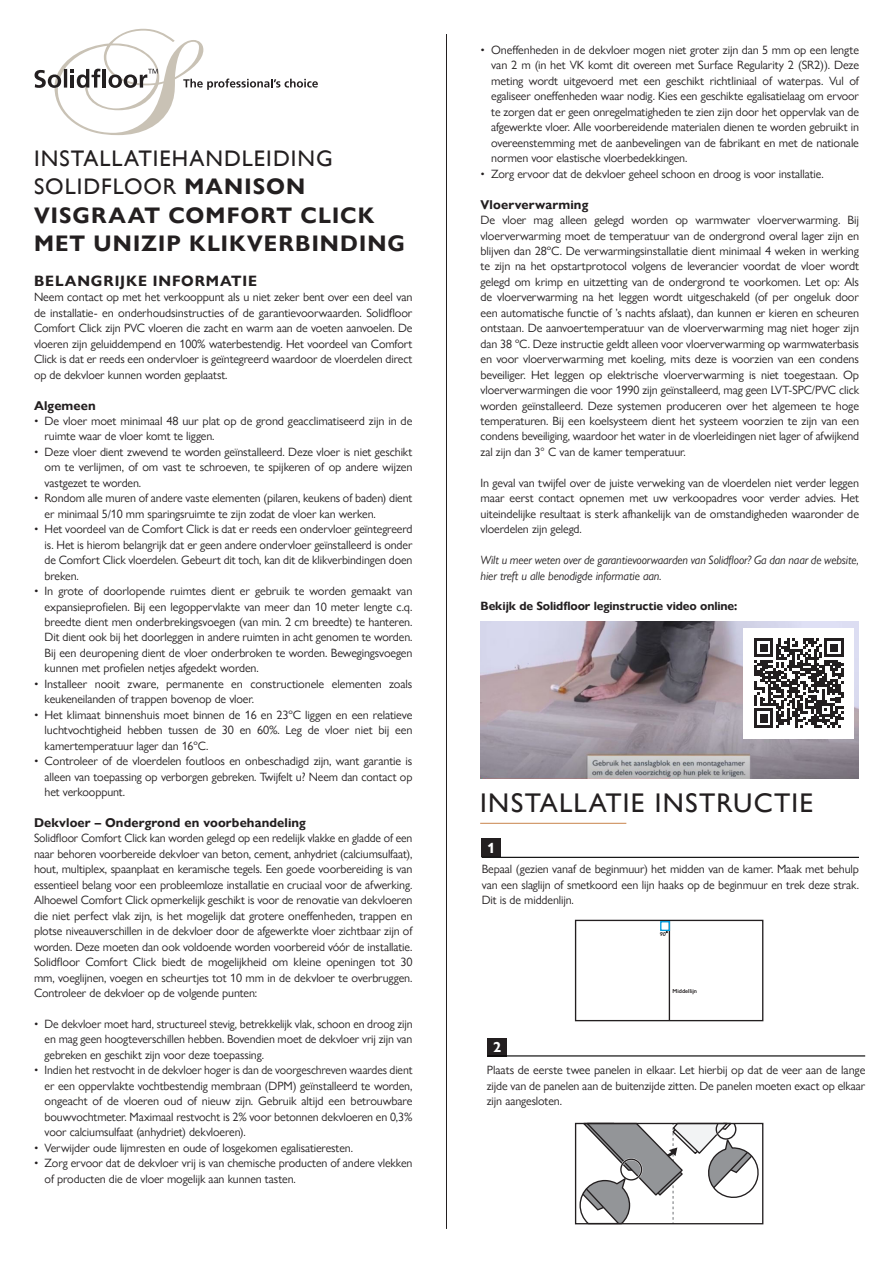
<style>
.page{position:relative;width:893px;height:1263px;background:#fff}
.page>*{position:absolute;margin:0;border:0;box-sizing:border-box;transform-origin:0 0}
.t1{font:500 27px "Gill Sans Nova";letter-spacing:.045em;color:#231f20}
.t2{font:700 22.5px "Gill Sans Nova";letter-spacing:.05em;color:#231f20}
.t3{font:22.5px "Gill Sans";letter-spacing:.045em;color:#231f20}
.t4{font:700 15px "Gill Sans Nova";letter-spacing:.055em;color:#231f20}
.Bold_in_frame{font:700 14.4px "Gill Sans Nova";color:#fff}
.Body_8_5_10_3_Bold{font:700 12.75px "Gill Sans Nova";letter-spacing:.01em;color:#231f20}
.Body_8_10_3{font:12px/15.5px "Gill Sans Nova";letter-spacing:-.01em;color:#231f20;text-align:justify}
.Body_8_10_3-2{font:italic 12px/15.5px "Gill Sans Nova";letter-spacing:-.01em;color:#231f20}
.Body_10_12_italic{font:700 12px "Gill Sans Nova";letter-spacing:-.01em;color:#231f20}
.t5{font:600 5.85px "Gill Sans Nova";color:#231f20}
.t6{font:italic 600 5.85px "Gill Sans Nova";color:#231f20}
.s1{font-family:"Gill Sans Nova";font-weight:700}
</style>
<div class="page">
<hr style="left:446px;top:34px;width:1px;height:1195px;background:#231f20">
<svg style="left:35px;top:29px;width:283px;height:106px"></svg>
<img style="left:481px;top:622px;width:378px;height:156px">
<div style="left:743px;top:628px;width:111px;height:110px;background:#fff"></div>
<svg style="left:754px;top:638px;width:89px;height:89px"></svg>
<hr style="left:480px;top:823px;width:146px;height:1px;background:#cf9260">
<div style="left:482px;top:839px;width:19px;height:18px;background:#231f20"></div>
<hr style="left:482px;top:857px;width:377px;height:1px;background:#000">
<div style="left:488px;top:1038px;width:19px;height:18px;background:#231f20"></div>
<hr style="left:487px;top:1055px;width:378px;height:1px;background:#000">
<div style="left:575px;top:920px;width:188px;height:101px;border:1px solid #231f20"></div>
<hr style="left:669px;top:920px;width:1px;height:101px;background:#231f20">
<div style="left:660px;top:921px;width:10px;height:10px;border:1px solid #009bde"></div>
<svg style="left:575px;top:1123px;width:188px;height:101px"></svg>
<h1 class="t3" style="left:34px;top:145px;width:300px">INSTALLATIEHANDLEIDING</h1>
<h1 class="t3" style="left:34px;top:174px;width:273px">SOLIDFLOOR <span class="s1">MANISON</span></h1>
<h1 class="t2" style="left:34px;top:201px;width:342px">VISGRAAT COMFORT CLICK</h1>
<h1 class="t2" style="left:34px;top:230px;width:373px">MET UNIZIP KLIKVERBINDING</h1>
<h2 class="t4" style="left:34px;top:271px;width:224px">BELANGRIJKE INFORMATIE</h2>
<p class="Body_8_10_3" style="left:34px;top:289px;width:380px">Neem contact op met het verkooppunt als u niet zeker bent over een deel van de installatie- en onderhoudsinstructies of de garantievoorwaarden. Solidfloor Comfort Click zijn PVC vloeren die zacht en warm aan de voeten aanvoelen. De vloeren zijn geluiddempend en 100% waterbestendig. Het voordeel van Comfort Click is dat er reeds een ondervloer is geïntegreerd waardoor de vloerdelen direct op de dekvloer kunnen worden geplaatst.</p>
<p class="Body_8_5_10_3_Bold" style="left:34px;top:397px;width:63px">Algemeen</p>
<p class="Body_8_10_3" style="left:45px;top:413px;width:369px;text-indent:-11px">• De vloer moet minimaal 48 uur plat op de grond geacclimatiseerd zijn in de ruimte waar de vloer komt te liggen.</p>
<p class="Body_8_10_3" style="left:45px;top:444px;width:369px;text-indent:-11px">• Deze vloer dient zwevend te worden geïnstalleerd. Deze vloer is niet geschikt om te verlijmen, of om vast te schroeven, te spijkeren of op andere wijzen vastgezet te worden.</p>
<p class="Body_8_10_3" style="left:45px;top:490px;width:369px;text-indent:-11px">• Rondom alle muren of andere vaste elementen (pilaren, keukens of baden) dient er minimaal 5/10 mm sparingsruimte te zijn zodat de vloer kan werken.</p>
<p class="Body_8_10_3" style="left:45px;top:521px;width:369px;text-indent:-11px">• Het voordeel van de Comfort Click is dat er reeds een ondervloer geïntegreerd is. Het is hierom belangrijk dat er geen andere ondervloer geïnstalleerd is onder de Comfort Click vloerdelen. Gebeurt dit toch, kan dit de klikverbindingen doen breken.</p>
<p class="Body_8_10_3" style="left:45px;top:583px;width:369px;text-indent:-11px">• In grote of doorlopende ruimtes dient er gebruik te worden gemaakt van expansieprofielen. Bij een legoppervlakte van meer dan 10 meter lengte c.q. breedte dient men onderbrekingsvoegen (van min. 2 cm breedte) te hanteren.<br>Dit dient ook bij het doorleggen in andere ruimten in acht genomen te worden.<br>Bij een deuropening dient de vloer onderbroken te worden. Bewegingsvoegen kunnen met profielen netjes afgedekt worden.</p>
<p class="Body_8_10_3" style="left:45px;top:676px;width:369px;text-indent:-11px">• Installeer nooit zware, permanente en constructionele elementen zoals keukeneilanden of trappen bovenop de vloer.</p>
<p class="Body_8_10_3" style="left:45px;top:707px;width:369px;text-indent:-11px">• Het klimaat binnenshuis moet binnen de 16 en 23ºC liggen en een relatieve luchtvochtigheid hebben tussen de 30 en 60%. Leg de vloer niet bij een kamertemperatuur lager dan 16ºC.</p>
<p class="Body_8_10_3" style="left:45px;top:753px;width:369px;text-indent:-11px">• Controleer of de vloerdelen foutloos en onbeschadigd zijn, want garantie is alleen van toepassing op verborgen gebreken. Twijfelt u? Neem dan contact op het verkooppunt.</p>
<p class="Body_8_5_10_3_Bold" style="left:34px;top:815px;width:273px">Dekvloer – Ondergrond en voorbehandeling</p>
<p class="Body_8_10_3" style="left:34px;top:830px;width:380px">Solidfloor Comfort Click kan worden gelegd op een redelijk vlakke en gladde of een naar behoren voorbereide dekvloer van beton, cement, anhydriet (calciumsulfaat), hout, multiplex, spaanplaat en keramische tegels. Een goede voorbereiding is van essentieel belang voor een probleemloze installatie en cruciaal voor de afwerking.<br>Alhoewel Comfort Click opmerkelijk geschikt is voor de renovatie van dekvloeren die niet perfect vlak zijn, is het mogelijk dat grotere oneffenheden, trappen en plotse niveauverschillen in de dekvloer door de afgewerkte vloer zichtbaar zijn of worden. Deze moeten dan ook voldoende worden voorbereid vóór de installatie.<br>Solidfloor Comfort Click biedt de mogelijkheid om kleine openingen tot 30 mm, voeglijnen, voegen en scheurtjes tot 10 mm in de dekvloer te overbruggen.<br>Controleer de dekvloer op de volgende punten:</p>
<p class="Body_8_10_3" style="left:45px;top:1016px;width:369px;text-indent:-11px">• De dekvloer moet hard, structureel stevig, betrekkelijk vlak, schoon en droog zijn en mag geen hoogteverschillen hebben. Bovendien moet de dekvloer vrij zijn van gebreken en geschikt zijn voor deze toepassing.</p>
<p class="Body_8_10_3" style="left:45px;top:1062px;width:369px;text-indent:-11px">• Indien het restvocht in de dekvloer hoger is dan de voorgeschreven waardes dient er een oppervlakte vochtbestendig membraan (DPM) geïnstalleerd te worden, ongeacht of de vloeren oud of nieuw zijn. Gebruik altijd een betrouwbare bouwvochtmeter. Maximaal restvocht is 2% voor betonnen dekvloeren en 0,3% voor calciumsulfaat (anhydriet) dekvloeren).</p>
<p class="Body_8_10_3" style="left:34px;top:1140px;width:320px">• Verwijder oude lijmresten en oude of losgekomen egalisatieresten.</p>
<p class="Body_8_10_3" style="left:45px;top:1155px;width:369px;text-indent:-11px">• Zorg ervoor dat de dekvloer vrij is van chemische producten of andere vlekken of producten die de vloer mogelijk aan kunnen tasten.</p>
<p class="Body_8_10_3" style="left:491px;top:42px;width:369px;text-indent:-11px">• Oneffenheden in de dekvloer mogen niet groter zijn dan 5 mm op een lengte van 2 m (in het VK komt dit overeen met Surface Regularity 2 (SR2)). Deze meting wordt uitgevoerd met een geschikt richtliniaal of waterpas. Vul of egaliseer oneffenheden waar nodig. Kies een geschikte egalisatielaag om ervoor te zorgen dat er geen onregelmatigheden te zien zijn door het oppervlak van de afgewerkte vloer. Alle voorbereidende materialen dienen te worden gebruikt in overeenstemming met de aanbevelingen van de fabrikant en met de nationale normen voor elastische vloerbedekkingen.</p>
<p class="Body_8_10_3" style="left:481px;top:166px;width:345px">• Zorg ervoor dat de dekvloer geheel schoon en droog is voor installatie.</p>
<p class="Body_8_5_10_3_Bold" style="left:481px;top:196px;width:109px">Vloerverwarming</p>
<p class="Body_8_10_3" style="left:481px;top:212px;width:380px">De vloer mag alleen gelegd worden op warmwater vloerverwarming. Bij vloerverwarming moet de temperatuur van de ondergrond overal lager zijn en blijven dan 28ºC. De verwarmingsinstallatie dient minimaal 4 weken in werking te zijn na het opstartprotocol volgens de leverancier voordat de vloer wordt gelegd om krimp en uitzetting van de ondergrond te voorkomen. Let op: Als de vloerverwarming na het leggen wordt uitgeschakeld (of per ongeluk door een automatische functie of ’s nachts afslaat), dan kunnen er kieren en scheuren ontstaan. De aanvoertemperatuur van de vloerverwarming mag niet hoger zijn dan 38 ºC. Deze instructie geldt alleen voor vloerverwarming op warmwaterbasis en voor vloerverwarming met koeling, mits deze is voorzien van een condens beveiliger. Het leggen op elektrische vloerverwarming is niet toegestaan. Op vloerverwarmingen die voor 1990 zijn geïnstalleerd, mag geen LVT-SPC/PVC click worden geïnstalleerd. Deze systemen produceren over het algemeen te hoge temperaturen. Bij een koelsysteem dient het systeem voorzien te zijn van een condens beveiliging, waardoor het water in de vloerleidingen niet lager of afwijkend zal zijn dan 3° C van de kamer temperatuur.</p>
<p class="Body_8_10_3" style="left:481px;top:475px;width:380px">In geval van twijfel over de juiste verweking van de vloerdelen niet verder leggen maar eerst contact opnemen met uw verkoopadres voor verder advies. Het uiteindelijke resultaat is sterk afhankelijk van de omstandigheden waaronder de vloerdelen zijn gelegd.</p>
<p class="Body_8_10_3-2" style="left:481px;top:552px;width:380px">Wilt u meer weten over de garantievoorwaarden van Solidfloor? Ga dan naar de website, hier treft u alle benodigde informatie aan.</p>
<p class="Body_10_12_italic" style="left:481px;top:598px;width:258px">Bekijk de Solidfloor leginstructie video online:</p>
<h1 class="t1" style="left:480px;top:786px;width:335px">INSTALLATIE INSTRUCTIE</h1>
<p class="Bold_in_frame" style="left:487px;top:840px;width:10px">1</p>
<p class="Body_8_10_3" style="left:482px;top:861px;width:379px">Bepaal (gezien vanaf de beginmuur) het midden van de kamer. Maak met behulp van een slaglijn of smetkoord een lijn haaks op de beginmuur en trek deze strak.<br>Dit is de middenlijn.</p>
<p class="t6" style="left:660px;top:930px;width:8px">90</p>
<p class="Bold_in_frame" style="left:493px;top:1038px;width:10px">2</p>
<p class="t5" style="left:673px;top:987px;width:26px">Middellĳn</p>
<p class="Body_8_10_3" style="left:487px;top:1062px;width:380px">Plaats de eerste twee panelen in elkaar. Let hierbij op dat de veer aan de lange zijde van de panelen aan de buitenzijde zitten. De panelen moeten exact op elkaar zijn aangesloten.</p>
</div>
